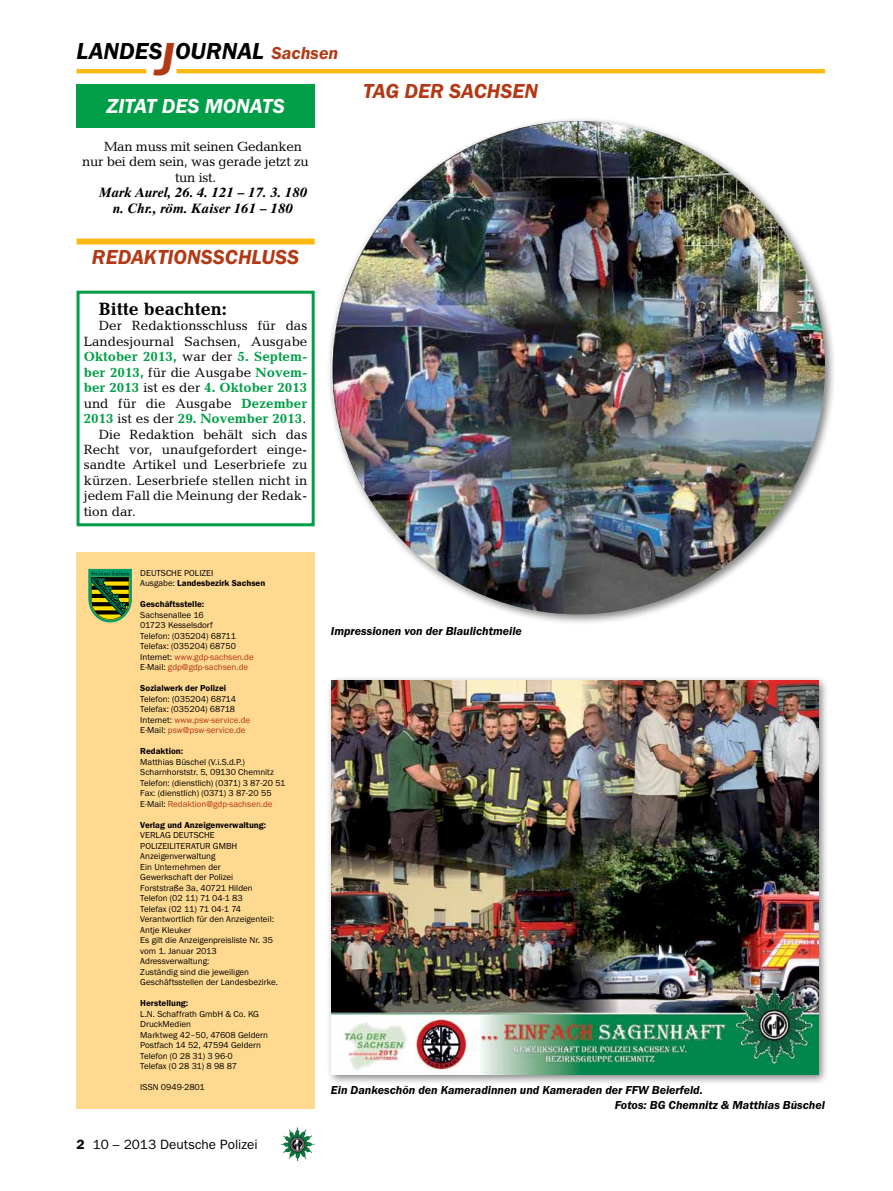
<style>
.page{position:relative;width:893px;height:1191px;background:#fff}
.page>*{position:absolute;margin:0;border:0;box-sizing:border-box;transform-origin:0 0}
.t1{font:italic 600 24px "Franklin Gothic Itc T";color:#000}
.t2{font:italic 600 21px "Franklin Gothic Itc T";color:#b33916}
.t3{font:italic 600 21px "Franklin Gothic Itc T";color:#fff}
.t4{font:700 18px "Candida";color:#000}
.t5{font:13.5px "Candida";color:#000}
.t6{font:700 13.5px "Candida";color:#009f47}
.t7{font:13.5px "Candida";letter-spacing:-.02em;color:#000}
.t8{font:italic 700 13.5px/15.5px "Times Ten";color:#000;text-align:center}
.t9{font:13.5px "Franklin Gothic";color:#000}
.t10{font:italic 600 12px/15.5px "Franklin Gothic Itc T";color:#000}
.t11{font:9px/10.5px "Franklin Gothic Itc T";color:#000}
.t12{font:600 9px "Franklin Gothic Itc T";color:#000}
.s1{font-size:48px;color:#b33916}
.s2{font-size:18px;color:#b33916}
.s3{font-weight:400;color:#000}
.s4{font-weight:700;color:#009f47}
.s5{font-weight:600}
.s6{color:#b33916}
</style>
<div class="page">
<hr style="left:77px;top:69px;width:69px;height:4px;background:#fdb913">
<hr style="left:176px;top:69px;width:649px;height:4px;background:#fdb913">
<img style="left:281px;top:1128px;width:16px;height:24px">
<div style="left:77px;top:552px;width:238px;height:557px;background:#ffd990"></div>
<svg style="left:89px;top:569px;width:42px;height:53px;background:#4f792f"></svg>
<div style="left:77px;top:84px;width:238px;height:44px;background:#009f47"></div>
<div style="left:77px;top:238px;width:238px;height:6px;background:#fdb913"></div>
<div style="left:77px;top:291px;width:238px;height:235px;border:3px solid #009f47"></div>
<div style="left:327px;top:675px;width:502px;height:410px;background:#000;opacity:.5"></div>
<img style="left:332px;top:680px;width:486px;height:394px">
<div style="left:326px;top:116px;width:510px;height:509px;background:#000;opacity:.5"></div>
<img style="left:332px;top:121px;width:493px;height:493px;border-radius:247px">
<h1 class="t1" style="left:77px;top:37px;width:263px">LANDES<span class="s1">J</span>OURNAL <span class="s2">Sachsen</span></h1>
<h2 class="t3" style="left:106px;top:94px;width:30px">Zitat</h2>
<h2 class="t3" style="left:162px;top:94px;width:14px">des</h2>
<h2 class="t3" style="left:205px;top:94px;width:32px">Monats</h2>
<h3 class="t7" style="left:104px;top:138px;width:199px">Man muss mit seinen Gedanken</h3>
<h3 class="t7" style="left:82px;top:154px;width:228px">nur bei dem sein, was gerade jetzt zu</h3>
<h3 class="t5" style="left:175px;top:169px;width:43px">tun ist.</h3>
<h3 class="t8" style="left:99px;top:184px;width:210px">Mark Aurel, 26. 4. 121 – 17. 3. 180 n. Chr., röm. Kaiser 161 – 180</h3>
<h2 class="t2" style="left:92px;top:245px;width:14px">reda</h2>
<h2 class="t2" style="left:144px;top:245px;width:44px">ktionsschluss</h2>
<h3 class="t4" style="left:99px;top:298px;width:130px">Bitte beachten:</h3>
<h3 class="t5" style="left:99px;top:318px;width:210px">Der Redaktionsschluss für das</h3>
<h3 class="t5" style="left:84px;top:334px;width:225px">Landesjournal Sachsen, Ausgabe</h3>
<h3 class="t6" style="left:84px;top:349px;width:225px">Oktober 2013, <span class="s3">war der</span> 5. Septem-</h3>
<h3 class="t6" style="left:84px;top:364px;width:225px">ber 2013, <span class="s3">für die Ausgabe</span> Novem-</h3>
<h3 class="t6" style="left:84px;top:380px;width:225px">ber 2013 <span class="s3">ist es der</span> 4. Oktober 2013</h3>
<h3 class="t5" style="left:84px;top:395px;width:225px">und für die Ausgabe <span class="s4">Dezember</span></h3>
<h3 class="t6" style="left:84px;top:411px;width:224px">2013 <span class="s3">ist es der</span> 29. November 2013<span class="s3">.</span></h3>
<h3 class="t5" style="left:99px;top:426px;width:210px">Die Redaktion behält sich das</h3>
<h3 class="t5" style="left:84px;top:442px;width:225px">Recht vor, unaufgefordert einge-</h3>
<h3 class="t5" style="left:84px;top:457px;width:225px">sandte Artikel und Leserbriefe zu</h3>
<h3 class="t5" style="left:84px;top:473px;width:225px">kürzen. Leserbriefe stellen nicht in</h3>
<h3 class="t5" style="left:84px;top:488px;width:225px">jedem Fall die Meinung der Redak-</h3>
<h3 class="t5" style="left:84px;top:503px;width:54px">tion dar.</h3>
<h2 class="t2" style="left:363px;top:79px;width:13px">taG</h2>
<h2 class="t2" style="left:404px;top:79px;width:14px">der</h2>
<h2 class="t2" style="left:449px;top:79px;width:14px">sachsen</h2>
<p class="t11" style="left:140px;top:567px;width:127px">DEUTSCHE POLIZEI<br>Ausgabe: <span class="s5">Landesbezirk Sachsen</span></p>
<p class="t12" style="left:140px;top:599px;width:65px">Geschäftsstelle:</p>
<p class="t11" style="left:140px;top:609px;width:115px">Sachsenallee 16<br>01723 Kesselsdorf<br>Telefon: (035204) 68711<br>Telefax: (035204) 68750<br>Internet: <span class="s6">www.gdp-sachsen.de<br></span>E-Mail: <span class="s6">gdp@gdp-sachsen.de</span></p>
<p class="t12" style="left:140px;top:683px;width:87px">Sozialwerk der Polizei</p>
<p class="t11" style="left:140px;top:693px;width:111px">Telefon: (035204) 68714<br>Telefax: (035204) 68718<br>Internet: <span class="s6">www.psw-service.de<br></span>E-Mail: <span class="s6">psw@psw-service.de</span></p>
<p class="t12" style="left:140px;top:746px;width:44px">Redaktion:</p>
<p class="t11" style="left:140px;top:756px;width:147px">Matthias Büschel (V.i.S.d.P.)<br>Scharnhorststr. 5, 09130 Chemnitz Telefon: (dienstlich) (0371) 3 87-20 51<br>Fax: (dienstlich) (0371) 3 87-20 55<br>E-Mail: <span class="s6">Redaktion@gdp-sachsen.de</span></p>
<p class="t12" style="left:140px;top:819px;width:127px">Verlag und Anzeigenverwaltung:</p>
<p class="t11" style="left:140px;top:830px;width:139px">VERLAG DEUTSCHE<br>POLIZEILITERATUR GMBH<br>Anzeigenverwaltung<br>Ein Unternehmen der<br>Gewerkschaft der Polizei<br>Forststraße 3a, 40721 Hilden<br>Telefon (02 11) 71 04-1 83<br>Telefax (02 11) 71 04-1 74<br>Verantwortlich für den Anzeigenteil:<br>Antje Kleuker<br>Es gilt die Anzeigenpreisliste Nr. 35 vom 1. Januar 2013<br>Adressverwaltung:<br>Zuständig sind die jeweiligen<br>Geschäftsstellen der Landesbezirke.</p>
<p class="t12" style="left:140px;top:998px;width:50px">Herstellung:</p>
<p class="t11" style="left:140px;top:1008px;width:129px">L.N. Schaffrath GmbH &amp; Co. KG<br>DruckMedien<br>Marktweg 42–50, 47608 Geldern<br>Postfach 14 52, 47594 Geldern<br>Telefon (0 28 31) 3 96-0<br>Telefax (0 28 31) 8 98 87</p>
<p class="t11" style="left:140px;top:1082px;width:66px">ISSN 0949-2801</p>
<h3 class="t9" style="left:77px;top:1136px;width:183px"><span class="s5">2</span> 10 – 2013 Deutsche Polizei</h3>
<h3 class="t10" style="left:331px;top:623px;width:192px">Impressionen von der Blaulichtmeile</h3>
<h3 class="t10" style="left:615px;top:1081px;width:212px;text-indent:-284px">Ein Dankeschön den Kameradinnen und Kameraden der FFW Beierfeld.<br>Fotos: BG Chemnitz &amp; Matthias Büschel</h3>
</div>
